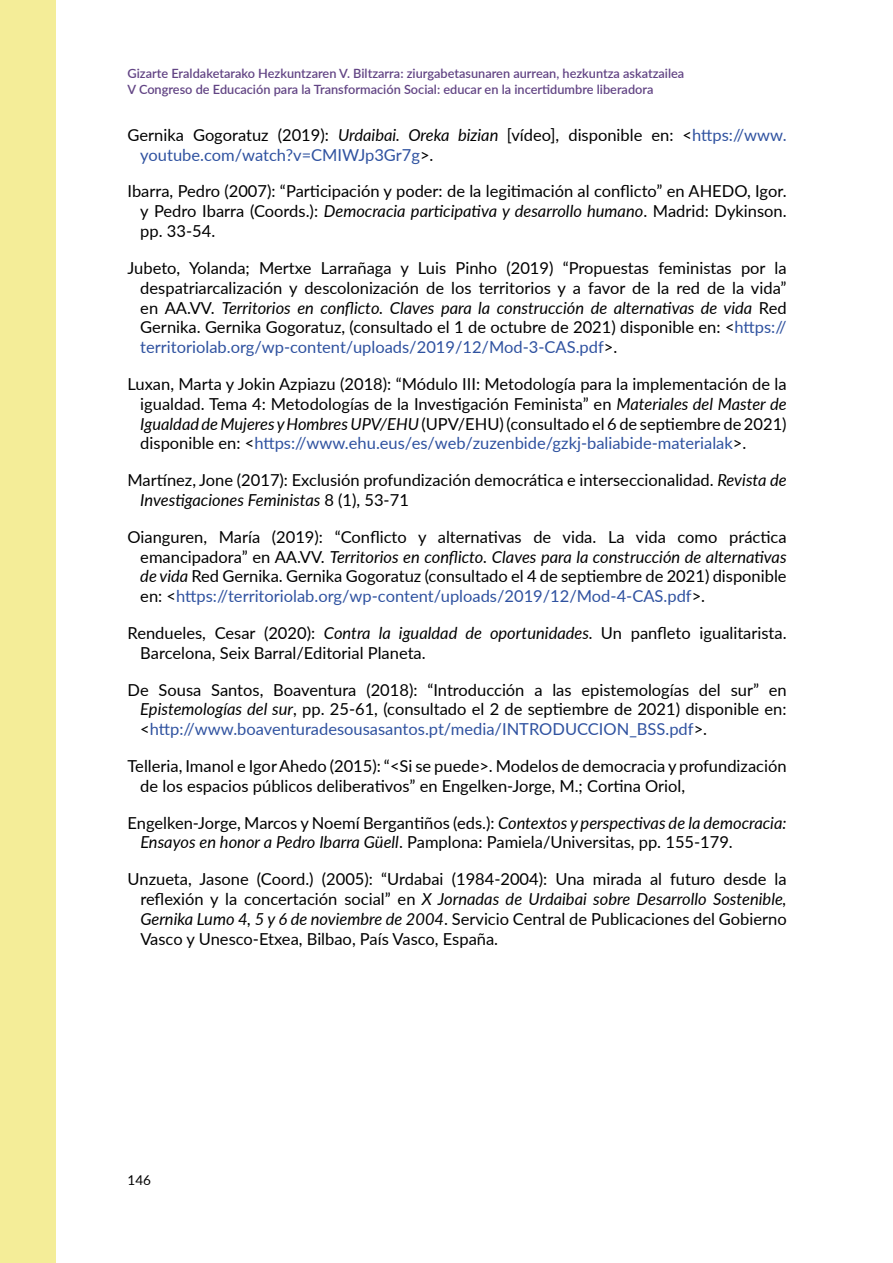
<style>
.page{position:relative;width:893px;height:1263px;background:#fff}
.page>*{position:absolute;margin:0;border:0;box-sizing:border-box;transform-origin:0 0}
.t1{font:16.5px/19.8px "Lato";color:#000;text-align:justify}
.t2{font:13.5px "Lato";color:#000}
.t3{font:600 12.75px/15.3px "Lato";color:#624484}
.s1{font-style:italic}
.s2{color:#2f52a0}
</style>
<div class="page">
<div style="left:0;top:0;width:55px;height:1263px;background:#f4ed98"></div>
<p class="t3" style="left:128px;top:65px;width:558px">Gizarte Eraldaketarako Hezkuntzaren V. Biltzarra: ziurgabetasunaren aurrean, hezkuntza askatzailea<br>V Congreso de Educación para la Transformación Social: educar en la incertidumbre liberadora</p>
<p class="t1" style="left:140px;top:124px;width:648px;text-indent:-13px">Gernika Gogoratuz (2019): <span class="s1">Urdaibai. Oreka bizian</span> [vídeo], disponible en: &lt;<span class="s2">https://www. youtube.com/watch?v=CMIWJp3Gr7g</span>&gt;.</p>
<p class="t1" style="left:140px;top:181px;width:648px;text-indent:-13px">Ibarra, Pedro (2007): “Participación y poder: de la legitimación al conflicto” en AHEDO, Igor. y Pedro Ibarra (Coords.): <span class="s1">Democracia participativa y desarrollo humano</span>. Madrid: Dykinson. pp. 33-54.</p>
<p class="t1" style="left:140px;top:257px;width:648px;text-indent:-13px">Jubeto, Yolanda; Mertxe Larrañaga y Luis Pinho (2019) “Propuestas feministas por la despatriarcalización y descolonización de los territorios y a favor de la red de la vida” en AA.VV. <span class="s1">Territorios en conflicto. Claves para la construcción de alternativas de vida</span> Red Gernika. Gernika Gogoratuz, (consultado el 1 de octubre de 2021) disponible en: &lt;<span class="s2">https:// territoriolab.org/wp-content/uploads/2019/12/Mod-3-CAS.pdf</span>&gt;.</p>
<p class="t1" style="left:140px;top:373px;width:648px;text-indent:-13px">Luxan, Marta y Jokin Azpiazu (2018): “Módulo III: Metodología para la implementación de la igualdad. Tema 4: Metodologías de la Investigación Feminista” en <span class="s1">Materiales del Master de Igualdad de Mujeres y Hombres UPV/EHU</span> (UPV/EHU) (consultado el 6 de septiembre de 2021) disponible en: &lt;<span class="s2">https://www.ehu.eus/es/web/zuzenbide/gzkj-baliabide-materialak</span>&gt;.</p>
<p class="t1" style="left:140px;top:469px;width:648px;text-indent:-13px">Martínez, Jone (2017): Exclusión profundización democrática e interseccionalidad. <span class="s1">Revista de<br>Investigaciones Feministas</span> 8 (1), 53-71</p>
<p class="t1" style="left:140px;top:526px;width:648px;text-indent:-13px">Oianguren, María (2019): “Conflicto y alternativas de vida. La vida como práctica emancipadora” en AA.VV. <span class="s1">Territorios en conflicto. Claves para la construcción de alternativas de vida</span> Red Gernika. Gernika Gogoratuz (consultado el 4 de septiembre de 2021) disponible en: &lt;<span class="s2">https://territoriolab.org/wp-content/uploads/2019/12/Mod-4-CAS.pdf</span>&gt;.</p>
<p class="t1" style="left:140px;top:622px;width:648px;text-indent:-13px">Rendueles, Cesar (2020): <span class="s1">Contra la igualdad de oportunidades.</span> Un panfleto igualitarista.<br>Barcelona, Seix Barral/Editorial Planeta.</p>
<p class="t1" style="left:140px;top:679px;width:648px;text-indent:-13px">De Sousa Santos, Boaventura (2018): “Introducción a las epistemologías del sur” en <span class="s1">Epistemologías del sur</span>, pp. 25-61, (consultado el 2 de septiembre de 2021) disponible en: &lt;<span class="s2">http://www.boaventuradesousasantos.pt/media/INTRODUCCION_BSS.pdf</span>&gt;.</p>
<p class="t1" style="left:140px;top:755px;width:648px;text-indent:-13px">Telleria, Imanol e Igor Ahedo (2015): “&lt;Si se puede&gt;. Modelos de democracia y profundización de los espacios públicos deliberativos” en Engelken-Jorge, M.; Cortina Oriol,</p>
<p class="t1" style="left:140px;top:812px;width:648px;text-indent:-13px">Engelken-Jorge, Marcos y Noemí Bergantiños (eds.): <span class="s1">Contextos y perspectivas de la democracia:<br>Ensayos en honor a Pedro Ibarra Güell</span>. Pamplona: Pamiela/Universitas, pp. 155-179.</p>
<p class="t1" style="left:140px;top:869px;width:648px;text-indent:-13px">Unzueta, Jasone (Coord.) (2005): “Urdabai (1984-2004): Una mirada al futuro desde la reflexión y la concertación social” en <span class="s1">X Jornadas de Urdaibai sobre Desarrollo Sostenible, Gernika Lumo 4, 5 y 6 de noviembre de 2004</span>. Servicio Central de Publicaciones del Gobierno Vasco y Unesco-Etxea, Bilbao, País Vasco, España.</p>
<p class="t2" style="left:128px;top:1170px;width:25px">146</p>
</div>
